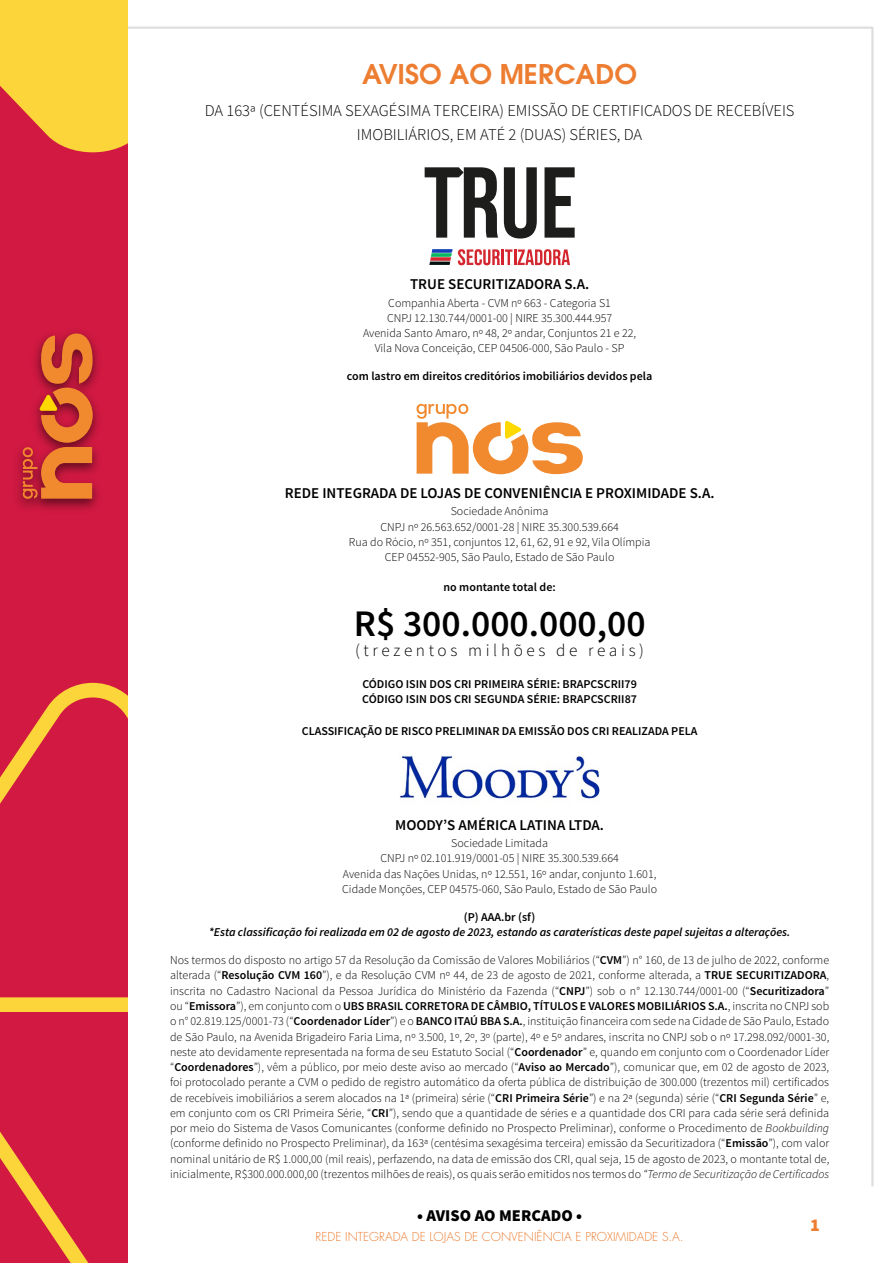
<style>
.page{position:relative;width:893px;height:1263px;background:#fff}
.page>*{position:absolute;margin:0;border:0;box-sizing:border-box;transform-origin:0 0}
.t1{font:600 37.5px "Source Sans Pro";color:#000}
.t2{font:600 27px "ITC Avant Garde Pro";color:#ed7d31}
.t3{font:900 18px "Source Sans Pro";color:#ed7d31}
.t4{font:300 17.25px "Source Sans Pro";letter-spacing:.21em;color:#000}
.t5{font:300 16.5px/23.4px "Source Sans Pro";color:#000;text-align:center}
.t6{font:900 16.5px "Source Sans Pro";color:#000}
.t7{font:600 15px "Source Sans Pro";color:#000}
.t8{font:300 12px/15.3px "Source Sans Pro";color:#000;text-align:center}
.t9{font:600 12px "Source Sans Pro";color:#000}
.t10{font:italic 600 12px "Source Sans Pro";color:#000}
.t11{font:300 12px "Futura LT";color:#ed7d31}
.s1{font-weight:600}
.s2{font-style:italic}
</style>
<div class="page">
<hr style="left:871px;top:27px;width:3px;height:1159px;background:#ccc">
<hr style="left:60px;top:27px;width:812px;height:2px;background:#ccc">
<div style="left:0;top:0;width:128px;height:1263px;background:#d11942"></div>
<svg style="left:0;top:683px;width:128px;height:329px"></svg>
<svg style="left:0;top:1132px;width:89px;height:131px"></svg>
<svg style="left:0;top:0;width:128px;height:152px;background:#f6be3a"></svg>
<img style="left:17px;top:332px;width:81px;height:177px">
<svg style="left:23px;top:333px;width:70px;height:166px"></svg>
<svg style="left:429px;top:249px;width:141px;height:16px"></svg>
<svg style="left:425px;top:167px;width:73px;height:71px"></svg>
<svg style="left:504px;top:167px;width:33px;height:72px"></svg>
<svg style="left:544px;top:167px;width:31px;height:71px"></svg>
<svg style="left:416px;top:404px;width:167px;height:70px"></svg>
<img style="left:400px;top:756px;width:200px;height:43px">
<h2 class="t2" style="left:362px;top:56px;width:276px">AVISO AO MERCADO</h2>
<h4 class="t5" style="left:205px;top:99px;width:591px">DA 163ª (CENTÉSIMA SEXAGÉSIMA TERCEIRA) EMISSÃO DE CERTIFICADOS DE RECEBÍVEIS<br>IMOBILIÁRIOS, EM ATÉ 2 (DUAS) SÉRIES, DA</h4>
<h5 class="t7" style="left:410px;top:275px;width:181px">TRUE SECURITIZADORA S.A.</h5>
<p class="t8" style="left:363px;top:295px;width:275px">Companhia Aberta - CVM nº 663 - Categoria S1<br>CNPJ 12.130.744/0001-00 | NIRE 35.300.444.957<br>Avenida Santo Amaro, nº 48, 2º andar, Conjuntos 21 e 22, Vila Nova Conceição, CEP 04506-000, São Paulo - SP</p>
<p class="t9" style="left:347px;top:369px;width:307px">com lastro em direitos creditórios imobiliários devidos pela</p>
<h5 class="t7" style="left:285px;top:484px;width:431px">REDE INTEGRADA DE LOJAS DE CONVENIÊNCIA E PROXIMIDADE S.A.</h5>
<p class="t8" style="left:349px;top:504px;width:303px">Sociedade Anônima<br>CNPJ nº 26.563.652/0001-28 | NIRE 35.300.539.664<br>Rua do Rócio, nº 351, conjuntos 12, 61, 62, 91 e 92, Vila Olímpia CEP 04552-905, São Paulo, Estado de São Paulo</p>
<p class="t9" style="left:444px;top:580px;width:114px">no montante total de:</p>
<h1 class="t1" style="left:354px;top:600px;width:293px">R$ 300.000.000,00</h1>
<h4 class="t4" style="left:355px;top:639px;width:290px">(trezentos milhões de reais)</h4>
<p class="t9" style="left:362px;top:676px;width:276px">CÓDIGO ISIN DOS CRI PRIMEIRA SÉRIE: BRAPCSCRII79</p>
<p class="t9" style="left:362px;top:691px;width:276px">CÓDIGO ISIN DOS CRI SEGUNDA SÉRIE: BRAPCSCRII87</p>
<p class="t9" style="left:302px;top:724px;width:397px">CLASSIFICAÇÃO DE RISCO PRELIMINAR DA EMISSÃO DOS CRI REALIZADA PELA</p>
<h5 class="t7" style="left:395px;top:815px;width:210px">MOODY’S AMÉRICA LATINA LTDA.</h5>
<p class="t8" style="left:342px;top:835px;width:316px">Sociedade Limitada<br>CNPJ nº 02.101.919/0001-05 | NIRE 35.300.539.664<br>Avenida das Nações Unidas, nº 12.551, 16º andar, conjunto 1.601, Cidade Monções, CEP 04575-060, São Paulo, Estado de São Paulo</p>
<p class="t9" style="left:464px;top:909px;width:73px">(P) AAA.br (sf)</p>
<p class="t10" style="left:209px;top:925px;width:583px">*Esta classificação foi realizada em 02 de agosto de 2023, estando as caraterísticas deste papel sujeitas a alterações.</p>
<p class="t8" style="left:170px;top:952px;width:661px;text-align:justify">Nos termos do disposto no artigo 57 da Resolução da Comissão de Valores Mobiliários (“<span class="s1">CVM</span>”) n° 160, de 13 de julho de 2022, conforme alterada (“<span class="s1">Resolução CVM 160</span>”), e da Resolução CVM nº 44, de 23 de agosto de 2021, conforme alterada, a <span class="s1">TRUE SECURITIZADORA</span>, inscrita no Cadastro Nacional da Pessoa Jurídica do Ministério da Fazenda (“<span class="s1">CNPJ</span>”) sob o n° 12.130.744/0001-00 (“<span class="s1">Securitizadora</span>” ou “<span class="s1">Emissora</span>”), em conjunto com o <span class="s1">UBS BRASIL CORRETORA DE CÂMBIO, TÍTULOS E VALORES MOBILIÁRIOS S.A.</span>, inscrita no CNPJ sob</p>
<p class="t8" style="left:170px;top:1014px;width:661px;text-align:justify">o n° 02.819.125/0001-73 (“<span class="s1">Coordenador Líder</span>”) e o <span class="s1">BANCO ITAÚ BBA S.A.</span>, instituição financeira com sede na Cidade de São Paulo, Estado de São Paulo, na Avenida Brigadeiro Faria Lima, nº 3.500, 1º, 2º, 3º (parte), 4º e 5º andares, inscrita no CNPJ sob o nº 17.298.092/0001-30, neste ato devidamente representada na forma de seu Estatuto Social (“<span class="s1">Coordenador</span>” e, quando em conjunto com o Coordenador Líder “<span class="s1">Coordenadores</span>”), vêm a público, por meio deste aviso ao mercado (“<span class="s1">Aviso ao Mercado</span>”), comunicar que, em 02 de agosto de 2023, foi protocolado perante a CVM o pedido de registro automático da oferta pública de distribuição de 300.000 (trezentos mil) certificados de recebíveis imobiliários a serem alocados na 1ª (primeira) série (“<span class="s1">CRI Primeira Série</span>”) e na 2ª (segunda) série (“<span class="s1">CRI Segunda Série</span>” e, em conjunto com os CRI Primeira Série, “<span class="s1">CRI</span>”), sendo que a quantidade de séries e a quantidade dos CRI para cada série será definida por meio do Sistema de Vasos Comunicantes (conforme definido no Prospecto Preliminar), conforme o Procedimento de <span class="s2">Bookbuilding </span>(conforme definido no Prospecto Preliminar), da 163ª (centésima sexagésima terceira) emissão da Securitizadora (“<span class="s1">Emissão</span>”), com valor nominal unitário de R$ 1.000,00 (mil reais), perfazendo, na data de emissão dos CRI, qual seja, 15 de agosto de 2023, o montante total de, inicialmente, R$300.000.000,00 (trezentos milhões de reais), os quais serão emitidos nos termos do <span class="s2">“Termo de Securitização de Certificados</span></p>
<h3 class="t6" style="left:417px;top:1205px;width:166px">• AVISO AO MERCADO •</h3>
<p class="t11" style="left:316px;top:1229px;width:370px">REDE INTEGRADA DE LOJAS DE CONVENIÊNCIA E PROXIMIDADE S.A.</p>
<h3 class="t3" style="left:810px;top:1214px;width:11px">1</h3>
</div>
